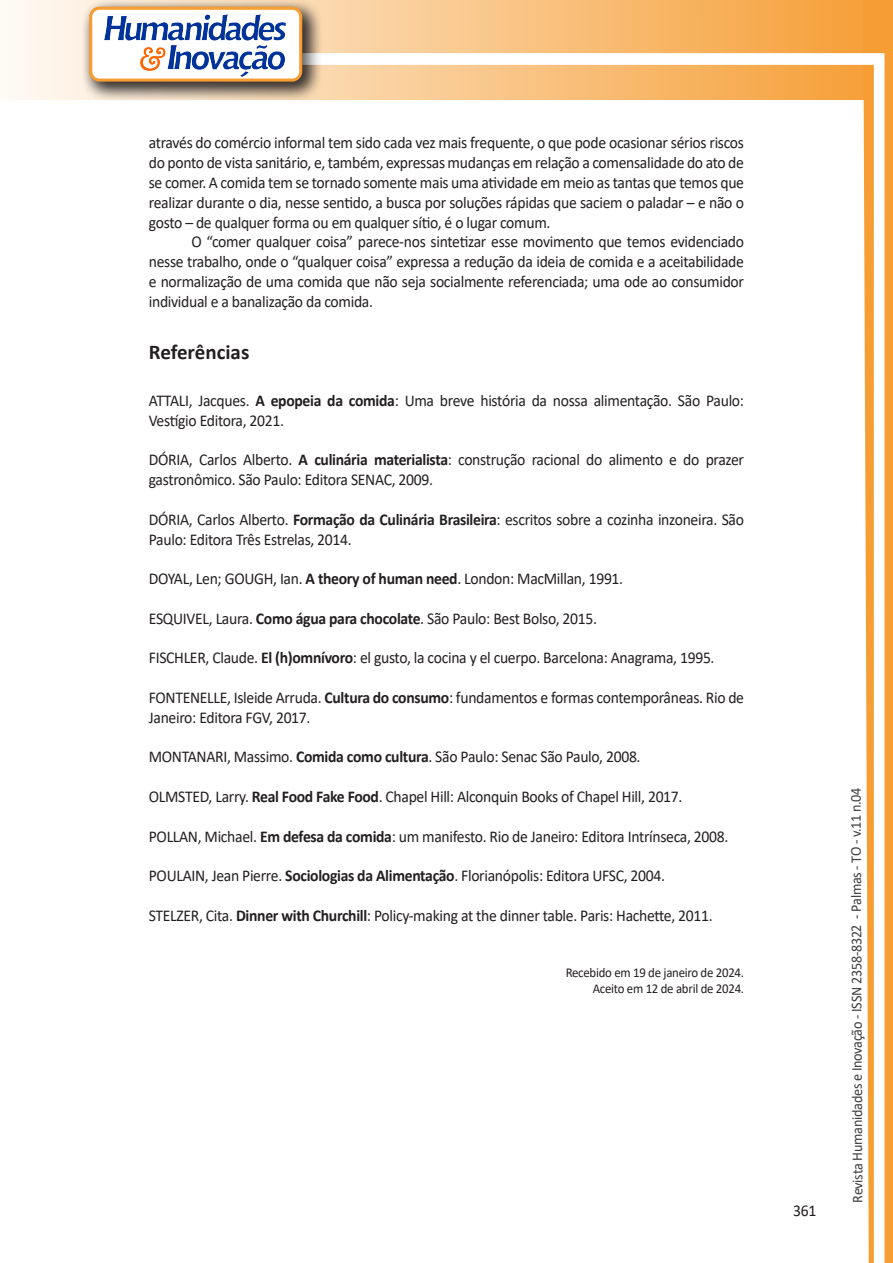
<style>
.page{position:relative;width:893px;height:1263px;background:#fff}
.page>*{position:absolute;margin:0;border:0;box-sizing:border-box;transform-origin:0 0}
.Titulo_2{font:700 21px "Calibri";color:#231f20}
.texto{font:16.5px/19.8px "Calibri";letter-spacing:-.02em;color:#231f20;scale:.95 1}
.t1{font:15px "Calibri";letter-spacing:-.025em;color:#3e3e3f;scale:.95 1}
.texto-2{font:13.5px "Calibri";letter-spacing:-.02em;color:#231f20;scale:.95 1}
.s1{font-weight:700}
</style>
<div class="page">
<svg style="left:5px;top:0;width:858px;height:100px;background:#f9c484"></svg>
<div style="left:302px;top:53px;width:582px;height:12px;background:#fff;border:2px solid #fff"></div>
<svg style="left:863px;top:0;width:30px;height:1263px"></svg>
<div style="left:81px;top:0;width:241px;height:102px;background:#231f20;opacity:.75"></div>
<div style="left:91px;top:8px;width:210px;height:72px;background:#fff;border-radius:9px"></div>
<img style="left:104px;top:14px;width:181px;height:62px">
<div style="left:89px;top:7px;width:213px;height:75px;border:3px solid #f69e34;border-radius:9px"></div>
<p class="texto" style="left:149px;top:133px;width:628px;text-align:justify">através do comércio informal tem sido cada vez mais frequente, o que pode ocasionar sérios riscos do ponto de vista sanitário, e, também, expressas mudanças em relação a comensalidade do ato de se comer. A comida tem se tornado somente mais uma atividade em meio as tantas que temos que realizar durante o dia, nesse sentido, a busca por soluções rápidas que saciem o paladar – e não o gosto – de qualquer forma ou em qualquer sítio, é o lugar comum.</p>
<p class="texto" style="left:149px;top:232px;width:628px;text-align:justify;text-indent:43px">O “comer qualquer coisa” parece-nos sintetizar esse movimento que temos evidenciado nesse trabalho, onde o “qualquer coisa” expressa a redução da ideia de comida e a aceitabilidade e normalização de uma comida que não seja socialmente referenciada; uma ode ao consumidor individual e a banalização da comida.</p>
<p class="Titulo_2" style="left:149px;top:337px;width:102px">Referências</p>
<p class="texto" style="left:149px;top:390px;width:628px">ATTALI, Jacques. <span class="s1">A epopeia da comida</span>: Uma breve história da nossa alimentação. São Paulo:<br>Vestígio Editora, 2021.</p>
<p class="texto" style="left:149px;top:449px;width:628px">DÓRIA, Carlos Alberto. <span class="s1">A culinária materialista</span>: construção racional do alimento e do prazer gastronômico. São Paulo: Editora SENAC, 2009.</p>
<p class="texto" style="left:149px;top:509px;width:628px">DÓRIA, Carlos Alberto. <span class="s1">Formação da Culinária Brasileira</span>: escritos sobre a cozinha inzoneira. São<br>Paulo: Editora Três Estrelas, 2014.</p>
<p class="texto" style="left:149px;top:568px;width:501px">DOYAL, Len; GOUGH, Ian. <span class="s1">A theory of human need</span>. London: MacMillan, 1991.</p>
<p class="texto" style="left:149px;top:608px;width:473px">ESQUIVEL, Laura. <span class="s1">Como água para chocolate</span>. São Paulo: Best Bolso, 2015.</p>
<p class="texto" style="left:149px;top:647px;width:597px">FISCHLER, Claude. <span class="s1">El (h)omnívoro</span>: el gusto, la cocina y el cuerpo. Barcelona: Anagrama, 1995.</p>
<p class="texto" style="left:149px;top:687px;width:628px">FONTENELLE, Isleide Arruda. <span class="s1">Cultura do consumo</span>: fundamentos e formas contemporâneas. Rio de<br>Janeiro: Editora FGV, 2017.</p>
<p class="texto" style="left:149px;top:746px;width:519px">MONTANARI, Massimo. <span class="s1">Comida como cultura</span>. São Paulo: Senac São Paulo, 2008.</p>
<p class="texto" style="left:149px;top:786px;width:563px">OLMSTED, Larry. <span class="s1">Real Food Fake Food</span>. Chapel Hill: Alconquin Books of Chapel Hill, 2017.</p>
<p class="texto" style="left:149px;top:826px;width:612px">POLLAN, Michael. <span class="s1">Em defesa da comida</span>: um manifesto. Rio de Janeiro: Editora Intrínseca, 2008.</p>
<p class="texto" style="left:149px;top:865px;width:545px">POULAIN, Jean Pierre. <span class="s1">Sociologias da Alimentação</span>. Florianópolis: Editora UFSC, 2004.</p>
<p class="texto" style="left:149px;top:905px;width:595px">STELZER, Cita. <span class="s1">Dinner with Churchill</span>: Policy-making at the dinner table. Paris: Hachette, 2011.</p>
<p class="texto-2" style="left:566px;top:963px;width:189px">Recebido em 19 de janeiro de 2024.</p>
<p class="texto-2" style="left:593px;top:979px;width:161px">Aceito em 12 de abril de 2024.</p>
<p class="texto" style="left:793px;top:1200px;width:26px">361</p>
<p class="t1" style="left:846px;top:1203px;width:439px;rotate:-90deg">Revista Humanidades e Inovação - ISSN 2358-8322 - Palmas - TO - v.11 n.04</p>
</div>
